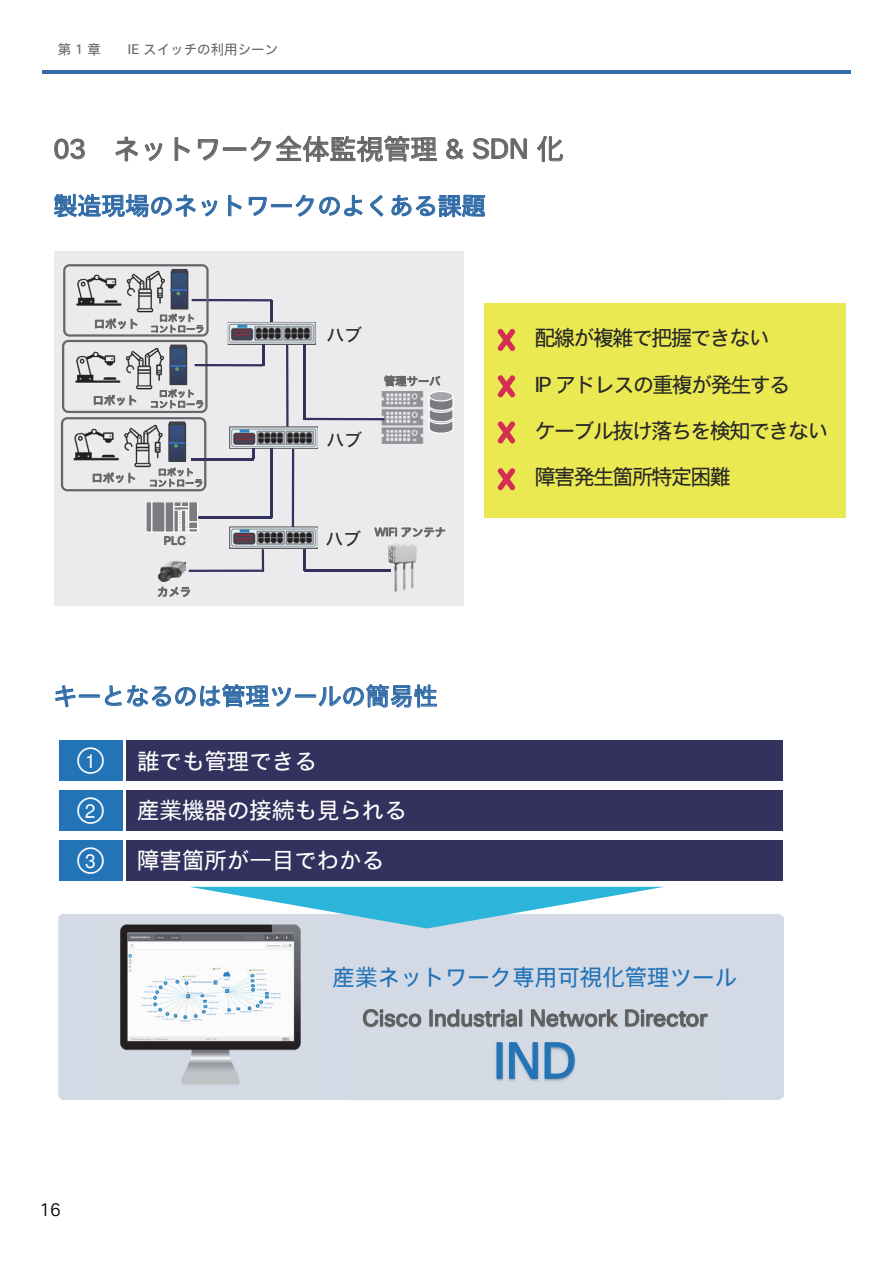
<style>
.page{position:relative;width:893px;height:1263px;background:#fff}
.page>*{position:absolute;margin:0;border:0;box-sizing:border-box;transform-origin:0 0}
.t1{font:49.35px "Cisco Sans JPN";color:#2373b7}
.t2{font:27px "Cisco Sans JPN";color:#676767}
.t3{font:27px/49.9px "Cisco Sans JPN";color:#fff;text-align:justify}
.t4{font:24px "Cisco Sans JPN";color:#326ca7}
.t5{font:22.35px "Cisco Sans JPN";letter-spacing:.005em;color:#fff}
.t6{font:22.35px "Cisco Sans JPN";letter-spacing:.005em;color:#5e5e5e}
.t7{font:22.35px "Cisco Sans JPN";letter-spacing:.005em;color:#2373b7}
.t8{font:21px/46.2px "Cisco Sans JPN";letter-spacing:-.07em;color:#282828}
.t9{font:18px "Cisco Sans JPN";color:#282828}
.t10{font:18px "Cisco Sans JPN Light";color:#000}
.t11{font:13.5px "Cisco Sans JPN";color:#676767}
.t12{font:11.25px "Cisco Sans JPN";color:#676767}
.t13{font:9px "Cisco Sans JPN";letter-spacing:.01em;color:#676767}
</style>
<div class="page">
<hr style="left:43px;top:71px;width:808px;height:3px;background:#326ca7">
<svg style="left:54px;top:139px;width:31px;height:20px"></svg>
<svg style="left:115px;top:137px;width:23px;height:24px"></svg>
<svg style="left:144px;top:143px;width:19px;height:18px"></svg>
<svg style="left:175px;top:137px;width:15px;height:24px"></svg>
<svg style="left:198px;top:139px;width:20px;height:22px"></svg>
<div style="left:223px;top:148px;width:23px;height:3px;border:1px solid #676767"></div>
<svg style="left:250px;top:135px;width:187px;height:27px"></svg>
<svg style="left:446px;top:139px;width:18px;height:21px"></svg>
<svg style="left:473px;top:138px;width:54px;height:21px"></svg>
<svg style="left:537px;top:136px;width:26px;height:26px"></svg>
<div style="left:54px;top:251px;width:410px;height:355px;background:#ebebed"></div>
<div style="left:484px;top:303px;width:362px;height:215px;background:#ebe952"></div>
<hr style="left:192px;top:299px;width:80px;height:2px;background:#33315d">
<svg style="left:54px;top:194px;width:163px;height:24px"></svg>
<svg style="left:228px;top:195px;width:14px;height:21px"></svg>
<svg style="left:249px;top:197px;width:18px;height:19px"></svg>
<div style="left:271px;top:204px;width:21px;height:3px;border:1px solid #326ca7"></div>
<svg style="left:295px;top:195px;width:68px;height:22px"></svg>
<svg style="left:370px;top:195px;width:14px;height:22px"></svg>
<svg style="left:391px;top:195px;width:95px;height:22px"></svg>
<img style="left:377px;top:391px;width:47px;height:52px">
<svg style="left:384px;top:375px;width:70px;height:60px"></svg>
<svg style="left:61px;top:264px;width:148px;height:227px"></svg>
<hr style="left:195px;top:364px;width:68px;height:2px;background:#33315d">
<img style="left:229px;top:426px;width:89px;height:23px">
<hr style="left:286px;top:344px;width:3px;height:83px;background:#33315d">
<img style="left:227px;top:321px;width:89px;height:23px">
<hr style="left:271px;top:300px;width:2px;height:22px;background:#33315d">
<hr style="left:262px;top:344px;width:2px;height:21px;background:#33315d">
<hr style="left:191px;top:458px;width:62px;height:2px;background:#33315d">
<hr style="left:194px;top:517px;width:78px;height:2px;background:#33315d">
<svg style="left:252px;top:448px;width:2px;height:11px"></svg>
<hr style="left:270px;top:448px;width:2px;height:70px;background:#33315d">
<hr style="left:303px;top:344px;width:2px;height:76px;background:#33315d">
<hr style="left:304px;top:418px;width:80px;height:2px;background:#33315d">
<svg style="left:145px;top:502px;width:53px;height:43px"></svg>
<svg style="left:498px;top:375px;width:17px;height:22px"></svg>
<svg style="left:498px;top:421px;width:17px;height:23px"></svg>
<svg style="left:498px;top:468px;width:17px;height:22px"></svg>
<svg style="left:498px;top:329px;width:17px;height:22px"></svg>
<hr style="left:292px;top:449px;width:2px;height:80px;background:#33315d">
<img style="left:361px;top:543px;width:56px;height:49px">
<hr style="left:304px;top:570px;width:87px;height:2px;background:#33315d">
<hr style="left:303px;top:549px;width:2px;height:22px;background:#33315d">
<svg style="left:374px;top:527px;width:71px;height:10px"></svg>
<img style="left:157px;top:562px;width:29px;height:19px">
<hr style="left:262px;top:549px;width:2px;height:23px;background:#33315d">
<img style="left:229px;top:526px;width:89px;height:23px">
<svg style="left:158px;top:587px;width:32px;height:10px"></svg>
<hr style="left:189px;top:570px;width:75px;height:2px;background:#33315d">
<svg style="left:55px;top:685px;width:21px;height:22px"></svg>
<svg style="left:105px;top:684px;width:186px;height:23px"></svg>
<svg style="left:318px;top:684px;width:119px;height:24px"></svg>
<div style="left:126px;top:740px;width:657px;height:41px;background:#33315d"></div>
<div style="left:126px;top:790px;width:657px;height:41px;background:#33315d"></div>
<div style="left:126px;top:840px;width:657px;height:41px;background:#33315d"></div>
<div style="left:59px;top:740px;width:63px;height:41px;background:#2373b7"></div>
<div style="left:59px;top:790px;width:63px;height:41px;background:#2373b7"></div>
<div style="left:59px;top:840px;width:63px;height:41px;background:#2373b7"></div>
<div style="left:347px;top:997px;width:376px;height:104px;background:#d4dbe5"></div>
<svg style="left:363px;top:1009px;width:58px;height:18px"></svg>
<svg style="left:430px;top:1009px;width:87px;height:18px;background:#a4a9b0"></svg>
<div style="left:519px;top:1009px;width:3px;height:17px;border:1px solid #5e5e5e"></div>
<svg style="left:531px;top:1009px;width:88px;height:18px;background:#a5aab2"></svg>
<svg style="left:625px;top:1009px;width:83px;height:18px"></svg>
<div style="left:497px;top:1042px;width:6px;height:37px;border:1px solid #2373b7"></div>
<svg style="left:509px;top:1042px;width:66px;height:37px;background:#a2b6ca"></svg>
<img style="left:91px;top:913px;width:236px;height:184px">
<svg style="left:189px;top:887px;width:475px;height:41px"></svg>
<p class="t11" style="left:58px;top:40px;width:45px">第 1 章</p>
<p class="t11" style="left:128px;top:40px;width:152px">IE スイッチの利用シーン</p>
<p class="t2" style="left:53px;top:130px;width:512px">03 ネットワーク全体監視管理 &amp; SDN 化</p>
<p class="t4" style="left:53px;top:189px;width:434px">製造現場のネットワークのよくある課題</p>
<p class="t13" style="left:93px;top:398px;width:113px"><sup>ロボット</sup> コントローラ</p>
<p class="t12" style="left:157px;top:584px;width:35px">カメラ</p>
<p class="t9" style="left:326px;top:322px;width:38px">ハブ</p>
<p class="t9" style="left:326px;top:427px;width:38px">ハブ</p>
<p class="t9" style="left:326px;top:526px;width:38px">ハブ</p>
<p class="t4" style="left:53px;top:679px;width:386px">キーとなるのは管理ツールの簡易性</p>
<p class="t3" style="left:77px;top:736px;width:29px">①<br>②<br>③</p>
<p class="t5" style="left:137px;top:745px;width:181px">誰でも管理できる</p>
<p class="t5" style="left:137px;top:794px;width:271px">産業機器の接続も見られる</p>
<p class="t5" style="left:137px;top:844px;width:249px">障害箇所が一目でわかる</p>
<p class="t8" style="left:535px;top:315px;width:295px">配線が複雑で把握できない<br>IP アドレスの重複が発生する<br>ケーブル抜け落ちを検知できない</p>
<p class="t8" style="left:535px;top:454px;width:198px">障害発生箇所特定困難</p>
<p class="t7" style="left:333px;top:961px;width:406px">産業ネットワーク専用可視化管理ツール</p>
<p class="t10" style="left:39px;top:1198px;width:23px">16</p>
<p class="t6" style="left:362px;top:1002px;width:346px">Cisco Industrial Network Director</p>
<h1 class="t1" style="left:493px;top:1026px;width:84px">IND</h1>
</div>
